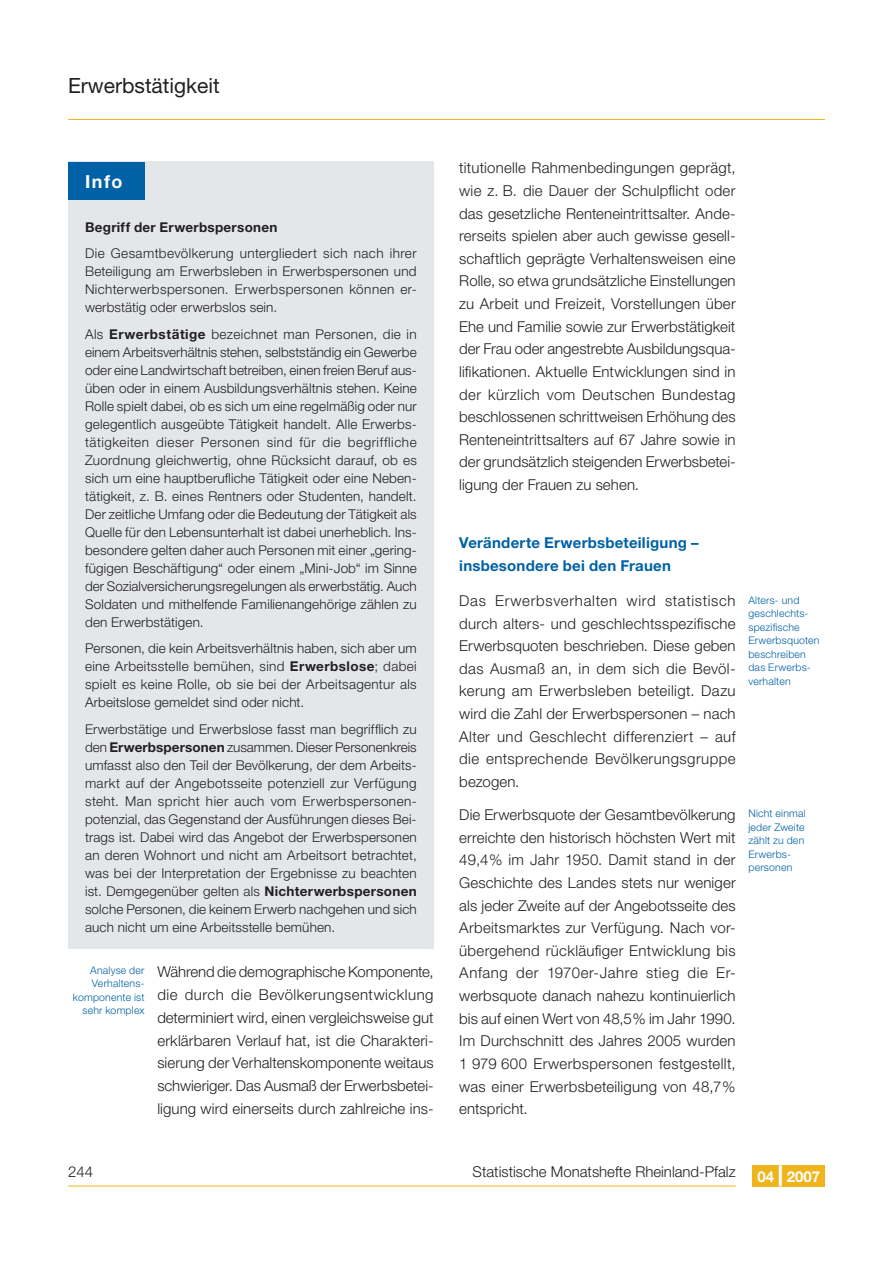
<style>
.page{position:relative;width:893px;height:1263px;background:#fff}
.page>*{position:absolute;margin:0;border:0;box-sizing:border-box;transform-origin:0 0}
.t1{font:21px "Helvetica Neue LT";color:#231f20}
.t2{font:700 18px "Helvetica Neue LT";color:#fff}
.t3{font:300 15px/22.6px "Helvetica Neue LT";letter-spacing:.005em;color:#231f20;text-align:justify}
.t4{font:700 15px/22.6px "Helvetica Neue LT";letter-spacing:.015em;color:#0061a6}
.t5{font:700 15px "Helvetica Neue LT";color:#fff}
.t6{font:300 13.5px/18px "Helvetica Neue LT";letter-spacing:.01em;color:#231f20;text-align:justify}
.t7{font:700 13.5px "Helvetica Neue LT";letter-spacing:.02em;color:#231f20}
.t8{font:300 10.5px/13.5px "Helvetica Neue LT";letter-spacing:.02em;color:#0061a6}
.s1{font-weight:700}
</style>
<div class="page">
<hr style="left:68px;top:119px;width:757px;height:1px;background:#f0b41c">
<div style="left:753px;top:1165px;width:72px;height:21px;background:#f0b41c"></div>
<hr style="left:779px;top:1165px;width:3px;height:21px;background:#fff">
<hr style="left:68px;top:1186px;width:668px;height:1px;background:#f0b41c">
<div style="left:68px;top:162px;width:366px;height:787px;background:#e4e7ea"></div>
<div style="left:68px;top:162px;width:77px;height:37px;background:#0061a6"></div>
<h1 class="t1" style="left:68px;top:78px;width:153px">Erwerbstätigkeit</h1>
<h2 class="t2" style="left:85px;top:175px;width:39px">Info</h2>
<p class="t7" style="left:85px;top:222px;width:194px">Begriff der Erwerbspersonen</p>
<p class="t6" style="left:85px;top:246px;width:333px">Die Gesamtbevölkerung untergliedert sich nach ihrer Beteiligung am Erwerbsleben in Erwerbspersonen und Nichterwerbspersonen. Erwerbspersonen können er&shy;werbstätig oder erwerbslos sein.</p>
<p class="t6" style="left:85px;top:326px;width:333px">Als <span class="s1">Erwerbstätige</span> bezeichnet man Personen, die in einem Arbeitsverhältnis stehen, selbstständig ein Gewerbe oder eine Landwirtschaft betreiben, einen freien Beruf aus&shy;üben oder in einem Ausbildungsverhältnis stehen. Keine Rolle spielt dabei, ob es sich um eine regelmäßig oder nur gelegentlich ausgeübte Tätigkeit handelt. Alle Erwerbs&shy;tätigkeiten dieser Personen sind für die begriffliche Zuordnung gleichwertig, ohne Rücksicht darauf, ob es sich um eine hauptberufliche Tätigkeit oder eine Neben&shy;tätigkeit, z. B. eines Rentners oder Studenten, handelt.<br>Der zeitliche Umfang oder die Bedeutung der Tätigkeit als Quelle für den Lebensunterhalt ist dabei unerheblich. Ins&shy;besondere gelten daher auch Personen mit einer „gering&shy;fügigen Beschäftigung“ oder einem „Mini-Job“ im Sinne der Sozialversicherungsregelungen als erwerbstätig. Auch Soldaten und mithelfende Familienangehörige zählen zu den Erwerbstätigen.</p>
<p class="t6" style="left:85px;top:641px;width:333px">Personen, die kein Arbeitsverhältnis haben, sich aber um eine Arbeitsstelle bemühen, sind <span class="s1">Erwerbslose</span>; dabei spielt es keine Rolle, ob sie bei der Arbeitsagentur als Arbeitslose gemeldet sind oder nicht.</p>
<p class="t6" style="left:85px;top:721px;width:333px">Erwerbstätige und Erwerbslose fasst man begrifflich zu den <span class="s1">Erwerbspersonen</span> zusammen. Dieser Personenkreis umfasst also den Teil der Bevölkerung, der dem Arbeits&shy;markt auf der Angebotsseite potenziell zur Verfügung steht. Man spricht hier auch vom Erwerbspersonen&shy;potenzial, das Gegenstand der Ausführungen dieses Bei&shy;trags ist. Dabei wird das Angebot der Erwerbspersonen an deren Wohnort und nicht am Arbeitsort betrachtet, was bei der Interpretation der Ergebnisse zu beachten ist. Demgegenüber gelten als <span class="s1">Nichterwerbspersonen </span>solche Personen, die keinem Erwerb nachgehen und sich auch nicht um eine Arbeitsstelle bemühen.</p>
<p class="t8" style="left:73px;top:964px;width:73px;text-align:right">Analyse der<br>Verhaltens&shy;komponente ist sehr komplex</p>
<p class="t3" style="left:157px;top:962px;width:278px">Während die demographische Komponente, die durch die Bevölkerungsentwicklung determiniert wird, einen vergleichsweise gut erklärbaren Verlauf hat, ist die Charakteri&shy;sierung der Verhaltenskomponente weitaus schwieriger. Das Ausmaß der Erwerbsbetei&shy;ligung wird einerseits durch zahlreiche ins-</p>
<p class="t3" style="left:459px;top:158px;width:278px">titutionelle Rahmenbedingungen geprägt, wie z. B. die Dauer der Schulpflicht oder das gesetzliche Renteneintrittsalter. Ande&shy;rerseits spielen aber auch gewisse gesell&shy;schaftlich geprägte Verhaltensweisen eine Rolle, so etwa grundsätzliche Einstellungen zu Arbeit und Freizeit, Vorstellungen über Ehe und Familie sowie zur Erwerbstätigkeit der Frau oder angestrebte Ausbildungsqua&shy;lifikationen. Aktuelle Entwicklungen sind in der kürzlich vom Deutschen Bundestag beschlossenen schrittweisen Erhöhung des Renteneintrittsalters auf 67 Jahre sowie in der grundsätzlich steigenden Erwerbsbetei&shy;ligung der Frauen zu sehen.</p>
<p class="t4" style="left:459px;top:533px;width:241px">Veränderte Erwerbsbeteiligung – insbesondere bei den Frauen</p>
<p class="t3" style="left:459px;top:591px;width:278px">Das Erwerbsverhalten wird statistisch durch alters- und geschlechtsspezifische Erwerbsquoten beschrieben. Diese geben das Ausmaß an, in dem sich die Bevöl&shy;kerung am Erwerbsleben beteiligt. Dazu wird die Zahl der Erwerbspersonen – nach Alter und Geschlecht differenziert – auf die entsprechende Bevölkerungsgruppe bezogen.</p>
<p class="t3" style="left:459px;top:805px;width:278px">Die Erwerbsquote der Gesamtbevölkerung erreichte den historisch höchsten Wert mit 49,4% im Jahr 1950. Damit stand in der Geschichte des Landes stets nur weniger als jeder Zweite auf der Angebotsseite des Arbeitsmarktes zur Verfügung. Nach vor&shy;übergehend rückläufiger Entwicklung bis Anfang der 1970er-Jahre stieg die Er&shy;werbsquote danach nahezu kontinuierlich bis auf einen Wert von 48,5% im Jahr 1990.<br>Im Durchschnitt des Jahres 2005 wurden 1 979 600 Erwerbspersonen festgestellt, was einer Erwerbsbeteiligung von 48,7% entspricht.</p>
<p class="t8" style="left:748px;top:594px;width:73px">Alters- und geschlechts&shy;spezifische<br>Erwerbsquoten beschreiben das Erwerbs&shy;verhalten</p>
<p class="t8" style="left:748px;top:808px;width:59px">Nicht einmal jeder Zweite zählt zu den<br>Erwerbs&shy;personen</p>
<p class="t3" style="left:68px;top:1162px;width:27px">244</p>
<p class="t3" style="left:473px;top:1162px;width:265px">Statistische Monatshefte Rheinland-Pfalz</p>
<p class="t5" style="left:757px;top:1171px;width:64px">04 2007</p>
</div>
